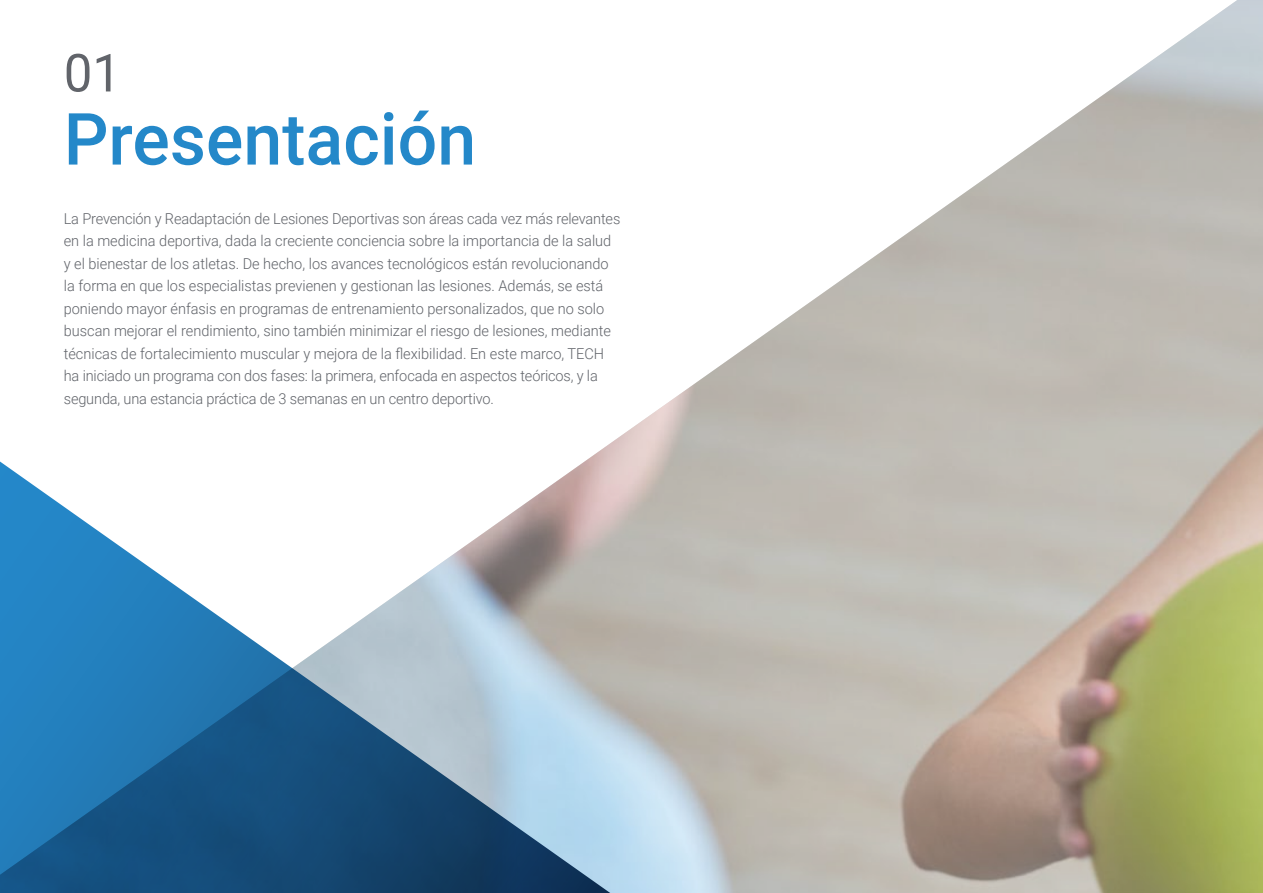
<style>
.page{position:relative;width:1263px;height:893px;background:#fff}
.page>*{position:absolute;margin:0;border:0;box-sizing:border-box;transform-origin:0 0}
.t1{font:500 72px "Roboto";color:#2488c9}
.t2{font:52.5px "Roboto";color:#61646a}
.t3{font:300 15px/22.5px "Roboto";color:#61646a}
</style>
<div class="page">
<img style="left:607px;top:0;width:656px;height:893px">
<svg style="left:0;top:446px;width:640px;height:447px"></svg>
<h2 class="t2" style="left:64px;top:36px;width:59px">01</h2>
<h1 class="t1" style="left:64px;top:89px;width:414px">Presentación</h1>
<p class="t3" style="left:64px;top:207px;width:558px">La Prevención y Readaptación de Lesiones Deportivas son áreas cada vez más relevantes en la medicina deportiva, dada la creciente conciencia sobre la importancia de la salud y el bienestar de los atletas. De hecho, los avances tecnológicos están revolucionando la forma en que los especialistas previenen y gestionan las lesiones. Además, se está poniendo mayor énfasis en programas de entrenamiento personalizados, que no solo buscan mejorar el rendimiento, sino también minimizar el riesgo de lesiones, mediante técnicas de fortalecimiento muscular y mejora de la flexibilidad. En este marco, TECH ha iniciado un programa con dos fases: la primera, enfocada en aspectos teóricos, y la segunda, una estancia práctica de 3 semanas en un centro deportivo.</p>
</div>
